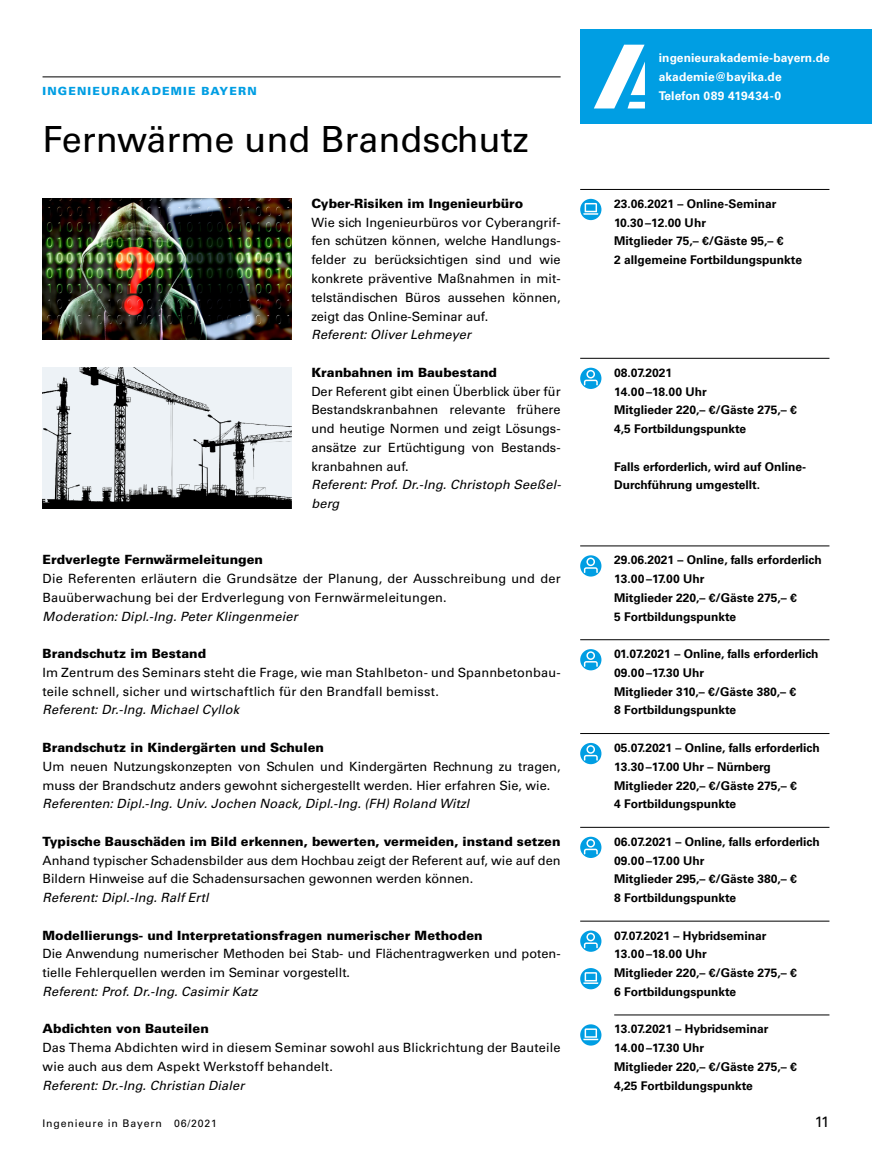
<style>
.page{position:relative;width:872px;height:1170px;background:#fff}
.page>*{position:absolute;margin:0;border:0;box-sizing:border-box;transform-origin:0 0}
.t1{font:36px "Univers LT Std";color:#000}
.t2{font:15px "Univers LT Std";color:#000}
.t3{font:12.75px/18.8px "Univers LT Std";color:#000}
.t4{font:italic 12.75px/18.8px "Univers LT Std";letter-spacing:.01em;color:#000}
.t5{font:900 12.75px "Univers LT Std";color:#000}
.t6{font:700 12px/18.8px "Univers LT Std";color:#000}
.t7{font:700 12px/18.8px "Univers LT Std";letter-spacing:.01em;color:#fff}
.t8{font:900 11.25px "Univers LT Std";letter-spacing:.1em;color:#009ee3}
.t9{font:10.5px "Univers LT Std";letter-spacing:.08em;color:#000}
</style>
<div class="page">
<hr style="left:43px;top:76px;width:517px;height:1px;background:#000">
<hr style="left:580px;top:189px;width:249px;height:1px;background:#000">
<hr style="left:580px;top:358px;width:249px;height:1px;background:#000">
<hr style="left:580px;top:545px;width:249px;height:1px;background:#000">
<hr style="left:580px;top:639px;width:249px;height:1px;background:#000">
<hr style="left:580px;top:733px;width:249px;height:1px;background:#000">
<hr style="left:580px;top:826px;width:249px;height:1px;background:#000">
<hr style="left:580px;top:920px;width:249px;height:1px;background:#000">
<hr style="left:614px;top:1014px;width:215px;height:1px;background:#000">
<img style="left:43px;top:199px;width:249px;height:140px">
<img style="left:43px;top:367px;width:249px;height:141px">
<div style="left:580px;top:30px;width:292px;height:94px;background:#009ee3"></div>
<svg style="left:594px;top:45px;width:51px;height:63px"></svg>
<svg style="left:580px;top:555px;width:21px;height:21px"></svg>
<svg style="left:580px;top:649px;width:21px;height:21px"></svg>
<svg style="left:580px;top:742px;width:21px;height:22px"></svg>
<svg style="left:580px;top:836px;width:21px;height:21px"></svg>
<svg style="left:580px;top:968px;width:21px;height:21px"></svg>
<svg style="left:580px;top:1024px;width:21px;height:21px"></svg>
<svg style="left:580px;top:199px;width:21px;height:21px"></svg>
<svg style="left:580px;top:367px;width:21px;height:22px"></svg>
<svg style="left:580px;top:930px;width:21px;height:21px"></svg>
<p class="t8" style="left:43px;top:84px;width:216px">INGENIEURAKADEMIE BAYERN</p>
<h1 class="t1" style="left:43px;top:117px;width:488px">Fernwärme und Brandschutz</h1>
<p class="t5" style="left:311px;top:195px;width:213px">Cyber-Risiken im Ingenieurbüro</p>
<p class="t3" style="left:311px;top:213px;width:251px;text-align:justify">Wie sich Ingenieurbüros vor Cyberangrif&shy;fen schützen können, welche Handlungs&shy;felder zu berücksichtigen sind und wie konkrete präventive Maßnahmen in mit&shy;telständischen Büros aussehen können, zeigt das Online-Seminar auf.</p>
<p class="t4" style="left:311px;top:325px;width:161px">Referent: Oliver Lehmeyer</p>
<p class="t5" style="left:311px;top:364px;width:187px">Kranbahnen im Baubestand</p>
<p class="t3" style="left:311px;top:381px;width:251px;text-align:justify">Der Referent gibt einen Überblick über für Bestandskranbahnen relevante frühere und heutige Normen und zeigt Lösungs&shy;ansätze zur Ertüchtigung von Bestands&shy;kranbahnen auf.</p>
<p class="t4" style="left:311px;top:475px;width:251px">Referent: Prof. Dr.-Ing. Christoph Seeßel&shy;berg</p>
<p class="t5" style="left:43px;top:551px;width:222px">Erdverlegte Fernwärmeleitungen</p>
<p class="t3" style="left:43px;top:569px;width:519px">Die Referenten erläutern die Grundsätze der Planung, der Ausschreibung und der<br>Bauüberwachung bei der Erdverlegung von Fernwärmeleitungen.</p>
<p class="t4" style="left:43px;top:607px;width:257px">Moderation: Dipl.-Ing. Peter Klingenmeier</p>
<p class="t5" style="left:43px;top:645px;width:165px">Brandschutz im Bestand</p>
<p class="t3" style="left:43px;top:663px;width:519px">Im Zentrum des Seminars steht die Frage, wie man Stahlbeton- und Spannbetonbau&shy;teile schnell, sicher und wirtschaftlich für den Brandfall bemisst.</p>
<p class="t4" style="left:43px;top:700px;width:198px">Referent: Dr.-Ing. Michael Cyllok</p>
<p class="t5" style="left:43px;top:739px;width:283px">Brandschutz in Kindergärten und Schulen</p>
<p class="t3" style="left:43px;top:756px;width:519px">Um neuen Nutzungskonzepten von Schulen und Kindergärten Rechnung zu tragen, muss der Brandschutz anders gewohnt sichergestellt werden. Hier erfahren Sie, wie.</p>
<p class="t4" style="left:43px;top:794px;width:428px">Referenten: Dipl.-Ing. Univ. Jochen Noack, Dipl.-Ing. (FH) Roland Witzl</p>
<p class="t5" style="left:43px;top:833px;width:519px">Typische Bauschäden im Bild erkennen, bewerten, vermeiden, instand setzen</p>
<p class="t3" style="left:43px;top:850px;width:519px">Anhand typischer Schadensbilder aus dem Hochbau zeigt der Referent auf, wie auf den<br>Bildern Hinweise auf die Schadensursachen gewonnen werden können.</p>
<p class="t4" style="left:43px;top:888px;width:168px">Referent: Dipl.-Ing. Ralf Ertl</p>
<p class="t5" style="left:43px;top:926px;width:441px">Modellierungs- und Interpretationsfragen numerischer Methoden</p>
<p class="t3" style="left:43px;top:944px;width:519px">Die Anwendung numerischer Methoden bei Stab- und Flächentragwerken und poten&shy;tielle Fehlerquellen werden im Seminar vorgestellt.</p>
<p class="t4" style="left:43px;top:982px;width:216px">Referent: Prof. Dr.-Ing. Casimir Katz</p>
<p class="t5" style="left:43px;top:1020px;width:168px">Abdichten von Bauteilen</p>
<p class="t3" style="left:43px;top:1038px;width:519px">Das Thema Abdichten wird in diesem Seminar sowohl aus Blickrichtung der Bauteile wie auch aus dem Aspekt Werkstoff behandelt.</p>
<p class="t4" style="left:43px;top:1075px;width:203px">Referent: Dr.-Ing. Christian Dialer</p>
<p class="t7" style="left:659px;top:49px;width:172px">ingenieurakademie-bayern.de akademie@bayika.de<br>Telefon 089 419434-0</p>
<p class="t6" style="left:614px;top:194px;width:189px">23.06.2021 – Online-Seminar<br>10.30–12.00 Uhr<br>Mitglieder 75,– €/Gäste 95,– €<br>2 allgemeine Fortbildungspunkte</p>
<p class="t6" style="left:614px;top:363px;width:184px">08.07.2021<br>14.00–18.00 Uhr<br>Mitglieder 220,– €/Gäste 275,– €<br>4,5 Fortbildungspunkte</p>
<p class="t6" style="left:614px;top:457px;width:193px">Falls erforderlich, wird auf Online-<br>Durchführung umgestellt.</p>
<p class="t6" style="left:614px;top:551px;width:209px">29.06.2021 – Online, falls erforderlich<br>13.00–17.00 Uhr<br>Mitglieder 220,– €/Gäste 275,– €<br>5 Fortbildungspunkte</p>
<p class="t6" style="left:614px;top:644px;width:206px">01.07.2021 – Online, falls erforderlich<br>09.00–17.30 Uhr<br>Mitglieder 310,– €/Gäste 380,– €<br>8 Fortbildungspunkte</p>
<p class="t6" style="left:614px;top:738px;width:207px">05.07.2021 – Online, falls erforderlich<br>13.30–17.00 Uhr – Nürnberg<br>Mitglieder 220,– €/Gäste 275,– €<br>4 Fortbildungspunkte</p>
<p class="t6" style="left:614px;top:832px;width:207px">06.07.2021 – Online, falls erforderlich<br>09.00–17.00 Uhr<br>Mitglieder 295,– €/Gäste 380,– €<br>8 Fortbildungspunkte</p>
<p class="t6" style="left:614px;top:926px;width:184px">07.07.2021 – Hybridseminar<br>13.00–18.00 Uhr<br>Mitglieder 220,– €/Gäste 275,– €<br>6 Fortbildungspunkte</p>
<p class="t6" style="left:614px;top:1019px;width:184px">13.07.2021 – Hybridseminar<br>14.00–17.30 Uhr<br>Mitglieder 220,– €/Gäste 275,– €<br>4,25 Fortbildungspunkte</p>
<p class="t9" style="left:43px;top:1117px;width:176px">Ingenieure in Bayern 06/2021</p>
<p class="t2" style="left:814px;top:1112px;width:16px">11</p>
</div>
